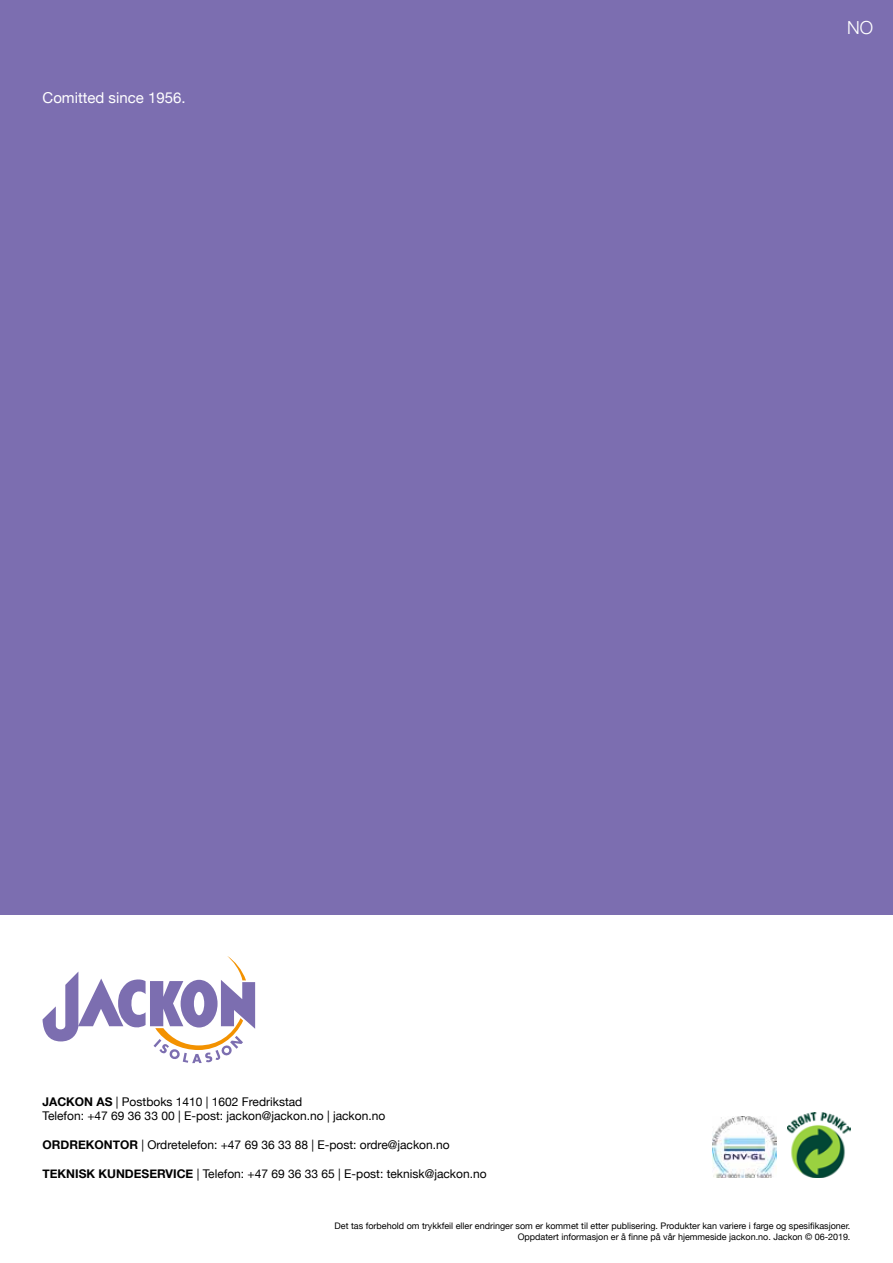
<style>
.page{position:relative;width:893px;height:1263px;background:#fff}
.page>*{position:absolute;margin:0;border:0;box-sizing:border-box;transform-origin:0 0}
.t1{font:300 18px "Helvetica Neue";color:#fff}
.t2{font:15px "Helvetica Neue";color:#fff}
.t3{font:12px/14.4px "Helvetica Neue";color:#000}
.t4{font:9px/10.8px "Helvetica Neue";color:#000;text-align:right}
.s1{font-weight:700}
</style>
<div class="page">
<svg style="left:43px;top:957px;width:212px;height:106px"></svg>
<img style="left:787px;top:1112px;width:63px;height:66px">
<img style="left:713px;top:1116px;width:63px;height:62px">
<div style="left:0;top:0;width:893px;height:914px;background:#7c6eb0"></div>
<p class="t2" style="left:43px;top:87px;width:145px">Comitted since 1956.</p>
<h1 class="t1" style="left:847px;top:13px;width:28px">NO</h1>
<p class="t3" style="left:43px;top:1095px;width:344px"><span class="s1">JACKON AS</span> | Postboks 1410 | 1602 Fredrikstad<br>Telefon: +47 69 36 33 00 | E-post: jackon@jackon.no | jackon.no</p>
<p class="t3" style="left:43px;top:1138px;width:409px"><span class="s1">ORDREKONTOR</span> | Ordretelefon: +47 69 36 33 88 | E-post: ordre@jackon.no</p>
<p class="t3" style="left:43px;top:1167px;width:446px"><span class="s1">TEKNISK KUNDESERVICE</span> | Telefon: +47 69 36 33 65 | E-post: teknisk@jackon.no</p>
<p class="t4" style="left:335px;top:1221px;width:517px">Det tas forbehold om trykkfeil eller endringer som er kommet til etter publisering. Produkter kan variere i farge og spesifikasjoner.<br>Oppdatert informasjon er å finne på vår hjemmeside jackon.no. Jackon © 06-2019.</p>
</div>
